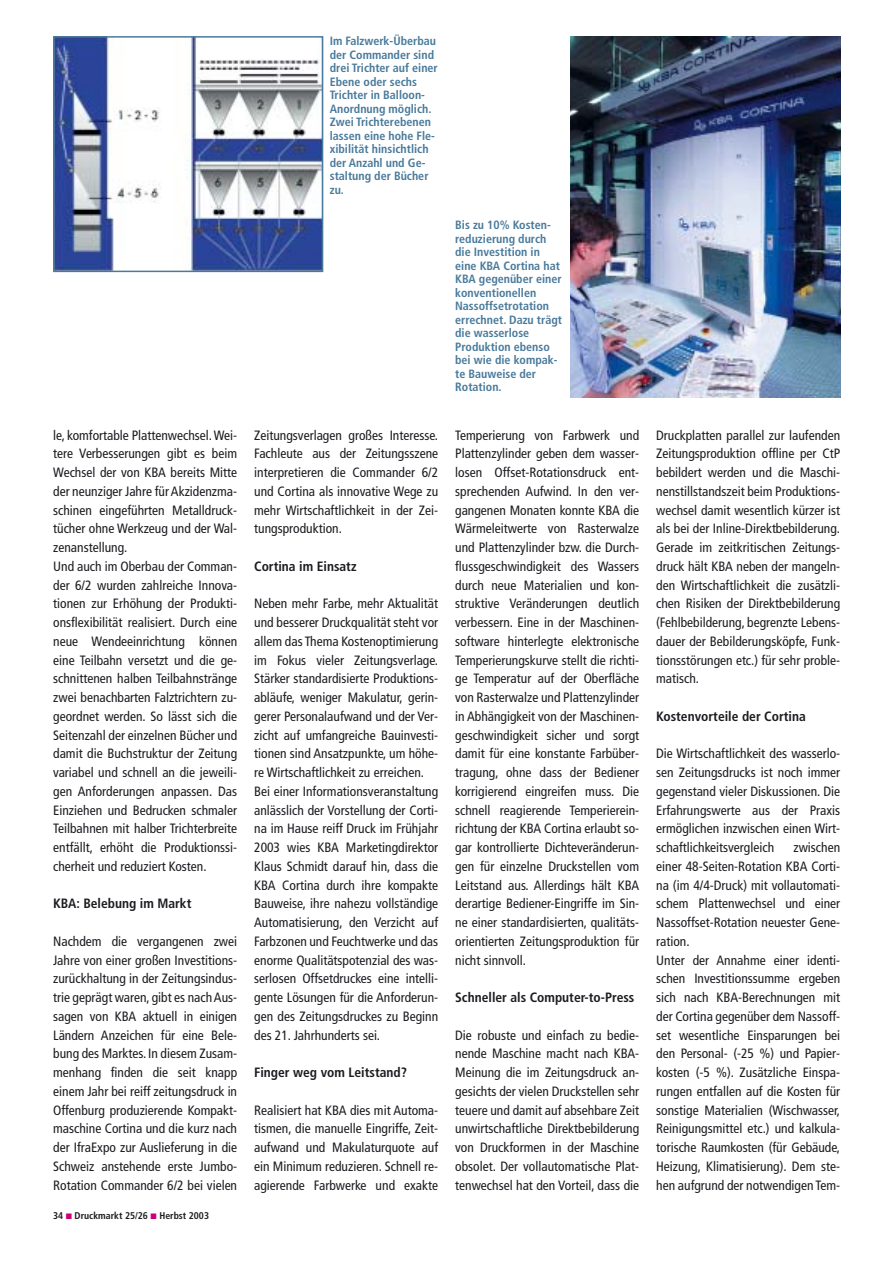
<style>
.page{position:relative;width:893px;height:1263px;background:#fff}
.page>*{position:absolute;margin:0;border:0;box-sizing:border-box;transform-origin:0 0}
.t1{font:condensed 13.5px/18.8px "Frutiger";color:#1b1c20;text-align:justify}
.t2{font:700 condensed 13.5px "Frutiger";color:#1b1c20}
.t3{font:700 condensed 12px/13.5px "Frutiger";color:#497a9b}
.t4{font:700 condensed 9.75px "Frutiger";color:#1b1c20}
</style>
<div class="page">
<img style="left:56px;top:39px;width:264px;height:230px">
<div style="left:53px;top:36px;width:270px;height:236px;border:2px solid #497a9b"></div>
<img style="left:570px;top:36px;width:270px;height:361px">
<p class="t1" style="left:53px;top:427px;width:185px;text-align:left">le, komfortable Plattenwechsel.Wei&shy;tere Verbesserungen gibt es beim Wechsel der von KBA bereits Mitte der neunziger Jahre für Akzidenzma&shy;schinen eingeführten Metalldruck&shy;tücher ohne Werkzeug und der Wal&shy;zenanstellung.<br>Und auch im Oberbau der Comman&shy;der 6/2 wurden zahlreiche Innova&shy;tionen zur Erhöhung der Produkti&shy;onsflexibilität realisiert. Durch eine neue Wendeeinrichtung können eine Teilbahn versetzt und die ge&shy;schnittenen halben Teilbahnstränge zwei benachbarten Falztrichtern zu&shy;geordnet werden. So lässt sich die Seitenzahl der einzelnen Bücher und damit die Buchstruktur der Zeitung variabel und schnell an die jeweili&shy;gen Anforderungen anpassen. Das Einziehen und Bedrucken schmaler Teilbahnen mit halber Trichterbreite entfällt, erhöht die Produktionssi&shy;cherheit und reduziert Kosten.</p>
<p class="t2" style="left:53px;top:898px;width:140px">KBA: Belebung im Markt</p>
<p class="t1" style="left:53px;top:933px;width:185px">Nachdem die vergangenen zwei Jahre von einer großen Investitions&shy;zurückhaltung in der Zeitungsindus&shy;trie geprägt waren, gibt es nach Aus&shy;sagen von KBA aktuell in einigen Ländern Anzeichen für eine Bele&shy;bung des Marktes. In diesem Zusam&shy;menhang finden die seit knapp einem Jahr bei reiff zeitungsdruck in Offenburg produzierende Kompakt&shy;maschine Cortina und die kurz nach der IfraExpo zur Auslieferung in die Schweiz anstehende erste Jumbo-Rotation Commander 6/2 bei vielen</p>
<p class="t4" style="left:53px;top:1212px;width:157px">34 Druckmarkt 25/26 Herbst 2003</p>
<p class="t3" style="left:330px;top:35px;width:110px">Im Falzwerk-Überbau der Commander sind drei Trichter auf einer<br>Ebene oder sechs<br>Trichter in Balloon-<br>Anordnung möglich.<br>Zwei Trichterebenen lassen eine hohe Fle&shy;xibilität hinsichtlich der Anzahl und Ge&shy;staltung der Bücher zu.</p>
<p class="t1" style="left:254px;top:427px;width:185px">Zeitungsverlagen großes Interesse.<br>Fachleute aus der Zeitungsszene interpretieren die Commander 6/2 und Cortina als innovative Wege zu mehr Wirtschaftlichkeit in der Zei&shy;tungsproduktion.</p>
<p class="t2" style="left:254px;top:561px;width:104px">Cortina im Einsatz</p>
<p class="t1" style="left:254px;top:595px;width:185px;text-align:left">Neben mehr Farbe, mehr Aktualität und besserer Druckqualität steht vor allem das Thema Kostenoptimierung im Fokus vieler Zeitungsverlage.<br>Stärker standardisierte Produktions&shy;abläufe, weniger Makulatur, gerin&shy;gerer Personalaufwand und der Ver&shy;zicht auf umfangreiche Bauinvesti&shy;tionen sind Ansatzpunkte, um höhe&shy;re Wirtschaftlichkeit zu erreichen.<br>Bei einer Informationsveranstaltung anlässlich der Vorstellung der Corti&shy;na im Hause reiff Druck im Frühjahr 2003 wies KBA Marketingdirektor Klaus Schmidt darauf hin, dass die KBA Cortina durch ihre kompakte Bauweise, ihre nahezu vollständige Automatisierung, den Verzicht auf Farbzonen und Feuchtwerke und das enorme Qualitätspotenzial des was&shy;serlosen Offsetdruckes eine intelli&shy;gente Lösungen für die Anforderun&shy;gen des Zeitungsdruckes zu Beginn des 21. Jahrhunderts sei.</p>
<p class="t2" style="left:254px;top:1067px;width:154px">Finger weg vom Leitstand?</p>
<p class="t1" style="left:254px;top:1102px;width:185px">Realisiert hat KBA dies mit Automa&shy;tismen, die manuelle Eingriffe, Zeit&shy;aufwand und Makulaturquote auf ein Minimum reduzieren. Schnell re&shy;agierende Farbwerke und exakte</p>
<p class="t3" style="left:455px;top:219px;width:108px">Bis zu 10% Kosten&shy;reduzierung durch die Investition in eine KBA Cortina hat<br>KBA gegenüber einer konventionellen<br>Nassoffsetrotation errechnet. Dazu trägt die wasserlose<br>Produktion ebenso bei wie die kompak&shy;te Bauweise der<br>Rotation.</p>
<p class="t1" style="left:455px;top:427px;width:185px">Temperierung von Farbwerk und Plattenzylinder geben dem wasser&shy;losen Offset-Rotationsdruck ent&shy;sprechenden Aufwind. In den ver&shy;gangenen Monaten konnte KBA die Wärmeleitwerte von Rasterwalze und Plattenzylinder bzw. die Durch&shy;flussgeschwindigkeit des Wassers durch neue Materialien und kon&shy;struktive Veränderungen deutlich verbessern. Eine in der Maschinen&shy;software hinterlegte elektronische Temperierungskurve stellt die richti&shy;ge Temperatur auf der Oberfläche von Rasterwalze und Plattenzylinder in Abhängigkeit von der Maschinen&shy;geschwindigkeit sicher und sorgt damit für eine konstante Farbüber&shy;tragung, ohne dass der Bediener korrigierend eingreifen muss. Die schnell reagierende Temperierein&shy;richtung der KBA Cortina erlaubt so&shy;gar kontrollierte Dichteveränderun&shy;gen für einzelne Druckstellen vom Leitstand aus. Allerdings hält KBA derartige Bediener-Eingriffe im Sin&shy;ne einer standardisierten, qualitäts&shy;orientierten Zeitungsproduktion für nicht sinnvoll.</p>
<p class="t2" style="left:455px;top:992px;width:181px">Schneller als Computer-to-Press</p>
<p class="t1" style="left:455px;top:1027px;width:185px">Die robuste und einfach zu bedie&shy;nende Maschine macht nach KBA-Meinung die im Zeitungsdruck an&shy;gesichts der vielen Druckstellen sehr teuere und damit auf absehbare Zeit unwirtschaftliche Direktbebilderung von Druckformen in der Maschine obsolet. Der vollautomatische Plat&shy;tenwechsel hat den Vorteil, dass die</p>
<p class="t1" style="left:656px;top:427px;width:185px">Druckplatten parallel zur laufenden Zeitungsproduktion offline per CtP bebildert werden und die Maschi&shy;nenstillstandszeit beim Produktions&shy;wechsel damit wesentlich kürzer ist als bei der Inline-Direktbebilderung.<br>Gerade im zeitkritischen Zeitungs&shy;druck hält KBA neben der mangeln&shy;den Wirtschaftlichkeit die zusätzli&shy;chen Risiken der Direktbebilderung (Fehlbebilderung, begrenzte Lebens&shy;dauer der Bebilderungsköpfe, Funk&shy;tionsstörungen etc.) für sehr proble&shy;matisch.</p>
<p class="t2" style="left:656px;top:711px;width:151px">Kostenvorteile der Cortina</p>
<p class="t1" style="left:656px;top:745px;width:185px">Die Wirtschaftlichkeit des wasserlo&shy;sen Zeitungsdrucks ist noch immer gegenstand vieler Diskussionen. Die Erfahrungswerte aus der Praxis ermöglichen inzwischen einen Wirt&shy;schaftlichkeitsvergleich</p>
<p class="t1" style="left:656px;top:839px;width:185px;text-align:left;text-indent:137px">zwischen einer 48-Seiten-Rotation KBA Corti&shy;na (im 4/4-Druck) mit vollautomati&shy;schem Plattenwechsel und einer<br>Nassoffset-Rotation neuester Gene&shy;ration.<br>Unter der Annahme einer identi&shy;schen Investitionssumme ergeben sich nach KBA-Berechnungen mit der Cortina gegenüber dem Nassoff&shy;set wesentliche Einsparungen bei den Personal- (-25 %) und Papier&shy;kosten (-5 %). Zusätzliche Einspa&shy;rungen entfallen auf die Kosten für sonstige Materialien (Wischwasser,<br>Reinigungsmittel etc.) und kalkula&shy;torische Raumkosten (für Gebäude,<br>Heizung, Klimatisierung). Dem ste&shy;hen aufgrund der notwendigen Tem-</p>
</div>
